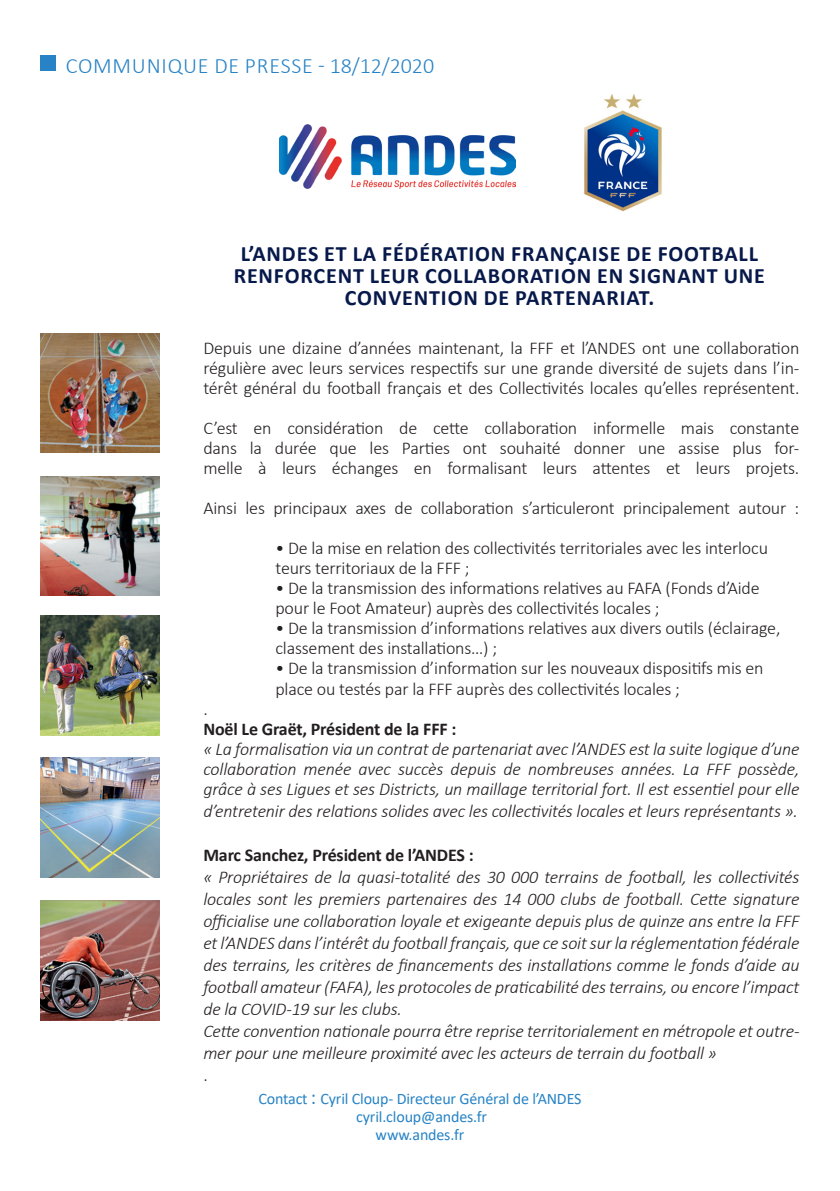
<style>
.page{position:relative;width:840px;height:1191px;background:#fff}
.page>*{position:absolute;margin:0;border:0;box-sizing:border-box;transform-origin:0 0}
.inter{font:700 22px/22px "Calibri";letter-spacing:.04em;color:#07194a;text-align:center}
.inter-2{font:300 22px "Calibri";letter-spacing:.035em;color:#2783c5}
.texte_courant{font:italic 300 18px/22px "Calibri";letter-spacing:-.01em;color:#231f20;text-align:justify}
.texte_courant-2{font:300 18px/20px "Calibri";letter-spacing:-.01em;color:#231f20}
.texte_courant-3{font:700 18px "Calibri";letter-spacing:-.01em;color:#231f20}
.texte_courant-4{font:16px "Calibri";letter-spacing:-.01em;color:#2783c5}
.s1{font-size:20px}
</style>
<div class="page">
<img style="left:41px;top:901px;width:119px;height:119px">
<img style="left:41px;top:757px;width:119px;height:120px">
<img style="left:41px;top:615px;width:119px;height:120px">
<img style="left:41px;top:476px;width:119px;height:119px">
<img style="left:41px;top:333px;width:119px;height:120px">
<div style="left:41px;top:55px;width:15px;height:15px;background:#2783c5"></div>
<img style="left:280px;top:124px;width:234px;height:65px">
<img style="left:584px;top:94px;width:78px;height:118px">
<p class="inter-2" style="left:66px;top:52px;width:370px">COMMUNIQUE DE PRESSE - 18/12/2020</p>
<p class="inter" style="left:233px;top:242px;width:532px">L’ANDES ET LA FÉDÉRATION FRANÇAISE DE FOOTBALL<br>RENFORCENT LEUR COLLABORATION EN SIGNANT UNE<br>CONVENTION DE PARTENARIAT.</p>
<p class="texte_courant-2" style="left:203px;top:338px;width:597px;text-align:justify">Depuis une dizaine d’années maintenant, la FFF et l’ANDES ont une collaboration régulière avec leurs services respectifs sur une grande diversité de sujets dans l’in&shy;térêt général du football français et des Collectivités locales qu’elles représentent.</p>
<p class="texte_courant-2" style="left:203px;top:418px;width:597px;text-align:justify">C’est en considération de cette collaboration informelle mais constante dans la durée que les Parties ont souhaité donner une assise plus for&shy;melle à leurs échanges en formalisant leurs attentes et leurs projets.</p>
<p class="texte_courant-2" style="left:203px;top:498px;width:597px">Ainsi les principaux axes de collaboration s’articuleront principalement autour :</p>
<p class="texte_courant-2" style="left:275px;top:538px;width:494px">• De la mise en relation des collectivités territoriales avec les interlocu teurs territoriaux de la FFF ;</p>
<p class="texte_courant-2" style="left:275px;top:578px;width:485px">• De la transmission des informations relatives au FAFA (Fonds d’Aide pour le Foot Amateur) auprès des collectivités locales ;</p>
<p class="texte_courant-2" style="left:275px;top:618px;width:506px">• De la transmission d’informations relatives aux divers outils (éclairage, classement des installations…) ;</p>
<p class="texte_courant-2" style="left:275px;top:658px;width:489px">• De la transmission d’information sur les nouveaux dispositifs mis en place ou testés par la FFF auprès des collectivités locales ;</p>
<p class="texte_courant-2" style="left:203px;top:698px;width:6px">.</p>
<p class="texte_courant-3" style="left:203px;top:716px;width:254px">Noël Le Graët, Président de la FFF :</p>
<p class="texte_courant" style="left:203px;top:738px;width:597px;line-height:20px">« La formalisation via un contrat de partenariat avec l’ANDES est la suite logique d’une collaboration menée avec succès depuis de nombreuses années. La FFF possède, grâce à ses Ligues et ses Districts, un maillage territorial fort. Il est essentiel pour elle</p>
<p class="texte_courant" style="left:203px;top:799px;width:595px">d’entretenir des relations solides avec les collectivités locales et leurs représentants ».</p>
<p class="texte_courant-3" style="left:203px;top:842px;width:272px">Marc Sanchez, Président de l’ANDES :</p>
<p class="texte_courant" style="left:203px;top:865px;width:597px">« Propriétaires de la quasi-totalité des 30 000 terrains de football, les collectivités locales sont les premiers partenaires des 14 000 clubs de football. Cette signature officialise une collaboration loyale et exigeante depuis plus de quinze ans entre la FFF et l’ANDES dans l’intérêt du football français, que ce soit sur la réglementation fédérale des terrains, les critères de financements des installations comme le fonds d’aide au football amateur (FAFA), les protocoles de praticabilité des terrains, ou encore l’impact de la COVID-19 sur les clubs.</p>
<p class="texte_courant" style="left:203px;top:1019px;width:597px">Cette convention nationale pourra être reprise territorialement en métropole et outre&shy;mer pour une meilleure proximité avec les acteurs de terrain du football »</p>
<p class="texte_courant-2" style="left:203px;top:1064px;width:6px">.</p>
<p class="texte_courant-4" style="left:258px;top:1087px;width:324px">Contact <span class="s1">:</span> Cyril Cloup- Directeur Général de l’ANDES</p>
<p class="texte_courant-4" style="left:356px;top:1105px;width:132px">cyril.cloup@andes.fr</p>
<p class="texte_courant-4" style="left:375px;top:1123px;width:90px">www.andes.fr</p>
</div>
